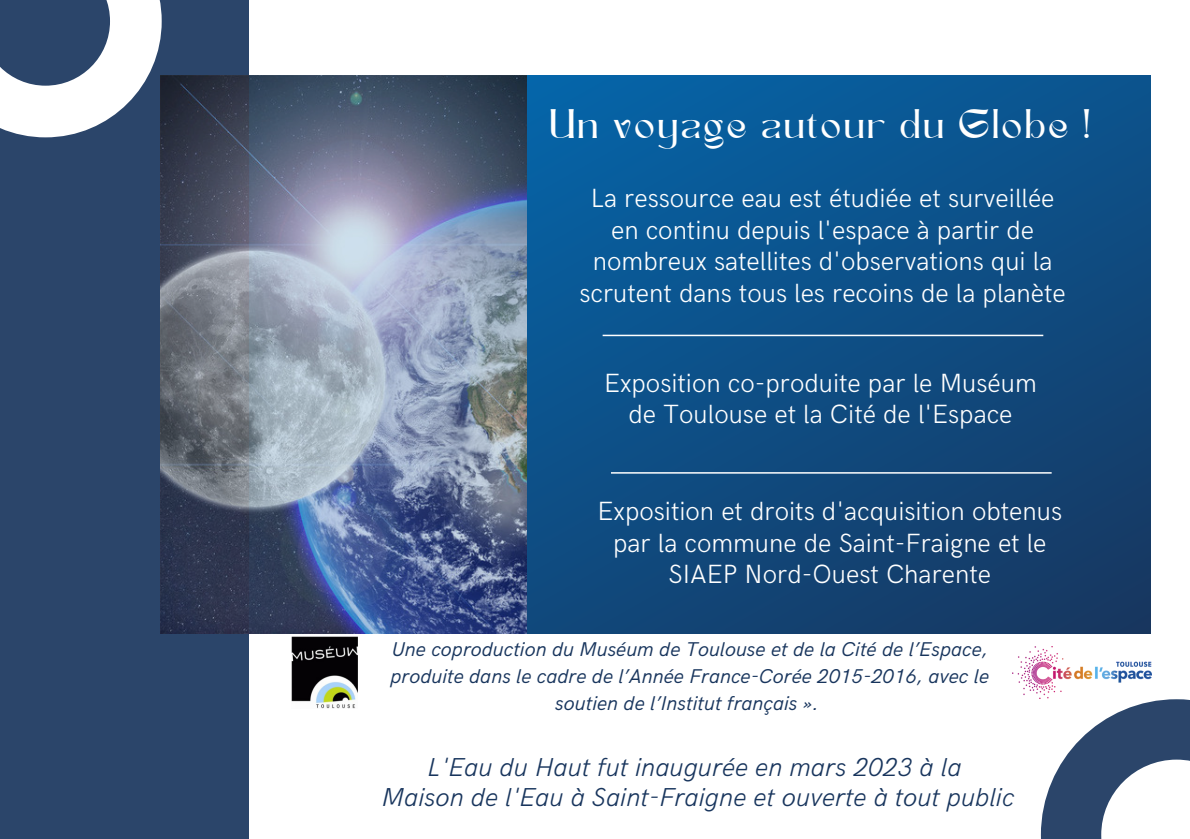
<style>
.page{position:relative;width:1190px;height:839px;background:#fff}
.page>*{position:absolute;margin:0;border:0;box-sizing:border-box;transform-origin:0 0}
.t1{font:41.2px "SEGO";letter-spacing:.035em;color:#fff}
.t2{font:300 26.4px/31.4px "HK Grotesk";color:#fff;text-align:center}
.t3{font:italic 300 26px "HK Grotesk";color:#18355d}
.t4{font:italic 20px/27px "HK Grotesk";color:#18355d;text-align:center}
</style>
<div class="page">
<svg style="left:526px;top:76px;width:625px;height:557px;background:#0e4d84"></svg>
<div style="left:0;top:0;width:249px;height:838px;background:#2b456a"></div>
<img style="left:161px;top:76px;width:365px;height:557px">
<svg style="left:1041px;top:699px;width:149px;height:139px"></svg>
<hr style="left:603px;top:334px;width:440px;height:2px;background:#fff">
<img style="left:1012px;top:646px;width:140px;height:52px">
<svg style="left:0;top:0;width:162px;height:137px"></svg>
<hr style="left:611px;top:472px;width:441px;height:1px;background:#fff">
<img style="left:292px;top:636px;width:66px;height:72px">
<p class="t1" style="left:551px;top:107px;width:544px">Un voyage autour du Globe !</p>
<p class="t2" style="left:580px;top:183px;width:488px">La ressource eau est étudiée et surveillée en continu depuis l'espace à partir de nombreux satellites d'observations qui la scrutent dans tous les recoins de la planète</p>
<p class="t2" style="left:604px;top:368px;width:434px">Exposition co-produite par le Muséum de Toulouse et la Cité de l'Espace</p>
<p class="t2" style="left:598px;top:496px;width:466px">Exposition et droits d'acquisition obtenus par la commune de Saint-Fraigne et le<br>SIAEP Nord-Ouest Charente</p>
<p class="t4" style="left:390px;top:636px;width:600px">Une coproduction du Muséum de Toulouse et de la Cité de l’Espace, produite dans le cadre de l’Année France-Corée 2015-2016, avec le soutien de l’Institut français ».</p>
<p class="t3" style="left:428px;top:752px;width:535px">L'Eau du Haut fut inaugurée en mars 2023 à la</p>
<p class="t3" style="left:382px;top:782px;width:634px">Maison de l'Eau à Saint-Fraigne et ouverte à tout public</p>
</div>
